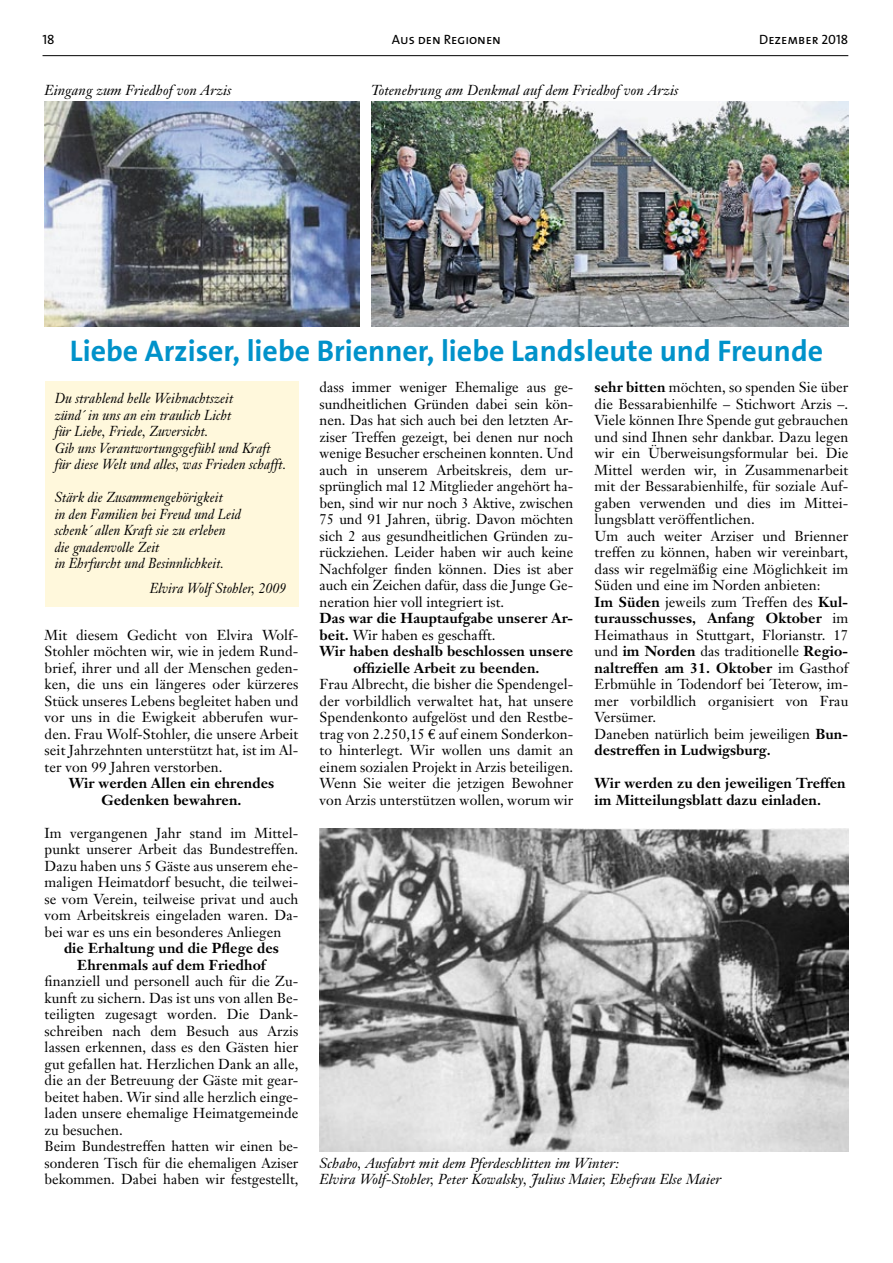
<style>
.page{position:relative;width:893px;height:1263px;background:#fff}
.page>*{position:absolute;margin:0;border:0;box-sizing:border-box;transform-origin:0 0}
.t1{font:700 30px "The Sans B7";color:#0092ca}
.t2{font:14.25px/16.5px "Janson Text";letter-spacing:.005em;color:#000;text-align:justify}
.t3{font:italic 14.25px/16.5px "Janson Text";letter-spacing:.005em;color:#000;scale:.93 1}
.t4{font:700 14.25px/16.5px "Janson Text";letter-spacing:.005em;color:#000;text-align:center}
.t5{font:italic 14.25px/16.5px "Janson Text";letter-spacing:.005em;color:#000}
.t6{font:13.5px "The Sans Caps";color:#000}
.s1{font-weight:700}
.s2{font-family:"Euro Serif"}
</style>
<div class="page">
<hr style="left:43px;top:55px;width:805px;height:1px;background:#000">
<img style="left:45px;top:102px;width:314px;height:224px">
<img style="left:371px;top:102px;width:477px;height:224px">
<img style="left:320px;top:828px;width:528px;height:323px">
<div style="left:45px;top:382px;width:253px;height:225px;background:#fff8dc"></div>
<p class="t6" style="left:43px;top:28px;width:14px">18</p>
<p class="t6" style="left:392px;top:28px;width:111px">Aus den Regionen</p>
<p class="t6" style="left:759px;top:28px;width:91px">Dezember 2018</p>
<p class="t5" style="left:45px;top:82px;width:188px">Eingang zum Friedhof von Arzis</p>
<p class="t5" style="left:371px;top:82px;width:309px">Totenehrung am Denkmal auf dem Friedhof von Arzis</p>
<h1 class="t1" style="left:70px;top:335px;width:755px">Liebe Arziser, liebe Brienner, liebe Landsleute und Freunde</h1>
<p class="t3" style="left:55px;top:390px;width:250px">Du strahlend helle Weihnachtszeit<br>zünd´ in uns an ein traulich Licht<br>für Liebe, Friede, Zuversicht.<br>Gib uns Verantwortungsgefühl und Kraft für diese Welt und alles, was Frieden schafft.</p>
<p class="t3" style="left:55px;top:489px;width:202px">Stärk die Zusammengehörigkeit<br>in den Familien bei Freud und Leid schenk´ allen Kraft sie zu erleben die gnadenvolle Zeit<br>in Ehrfurcht und Besinnlichkeit.</p>
<p class="t3" style="left:150px;top:580px;width:148px">Elvira Wolf Stohler, 2009</p>
<p class="t2" style="left:45px;top:626px;width:255px">Mit diesem Gedicht von Elvira Wolf-Stohler möchten wir, wie in jedem Rund&shy;brief, ihrer und all der Menschen geden&shy;ken, die uns ein längeres oder kürzeres Stück unseres Lebens begleitet haben und vor uns in die Ewigkeit abberufen wur&shy;den. Frau Wolf-Stohler, die unsere Arbeit seit Jahrzehnten unterstützt hat, ist im Al&shy;ter von 99 Jahren verstorben.</p>
<p class="t4" style="left:69px;top:775px;width:207px">Wir werden Allen ein ehrendes<br>Gedenken bewahren.</p>
<p class="t2" style="left:45px;top:824px;width:255px">Im vergangenen Jahr stand im Mittel&shy;punkt unserer Arbeit das Bundestreffen.<br>Dazu haben uns 5 Gäste aus unserem ehe&shy;maligen Heimatdorf besucht, die teilwei&shy;se vom Verein, teilweise privat und auch vom Arbeitskreis eingeladen waren. Da&shy;bei war es uns ein besonderes Anliegen</p>
<p class="t4" style="left:64px;top:940px;width:216px">die Erhaltung und die Pflege des<br>Ehrenmals auf dem Friedhof</p>
<p class="t2" style="left:45px;top:973px;width:255px;text-align:left">finanziell und personell auch für die Zu&shy;kunft zu sichern. Das ist uns von allen Be&shy;teiligten zugesagt worden. Die Dank&shy;schreiben nach dem Besuch aus Arzis lassen erkennen, dass es den Gästen hier gut gefallen hat. Herzlichen Dank an alle, die an der Betreuung der Gäste mit gear&shy;beitet haben. Wir sind alle herzlich einge&shy;laden unsere ehemalige Heimatgemeinde zu besuchen.<br>Beim Bundestreffen hatten wir einen be&shy;sonderen Tisch für die ehemaligen Aziser bekommen. Dabei haben wir festgestellt,</p>
<p class="t2" style="left:320px;top:379px;width:255px">dass immer weniger Ehemalige aus ge&shy;sundheitlichen Gründen dabei sein kön&shy;nen. Das hat sich auch bei den letzten Ar&shy;ziser Treffen gezeigt, bei denen nur noch wenige Besucher erscheinen konnten. Und auch in unserem Arbeitskreis, dem ur&shy;sprünglich mal 12 Mitglieder angehört ha&shy;ben, sind wir nur noch 3 Aktive, zwischen 75 und 91 Jahren, übrig. Davon möchten sich 2 aus gesundheitlichen Gründen zu&shy;rückziehen. Leider haben wir auch keine Nachfolger finden können. Dies ist aber auch ein Zeichen dafür, dass die Junge Ge&shy;neration hier voll integriert ist.</p>
<p class="t4" style="left:320px;top:610px;width:255px">Das war die Hauptaufgabe unserer Ar-</p>
<p class="t2" style="left:320px;top:626px;width:177px"><span class="s1">beit.</span> Wir haben es geschafft.</p>
<p class="t4" style="left:320px;top:643px;width:255px">Wir haben deshalb beschlossen unsere</p>
<p class="t4" style="left:353px;top:659px;width:188px">offizielle Arbeit zu beenden.</p>
<p class="t2" style="left:320px;top:676px;width:255px">Frau Albrecht, die bisher die Spendengel&shy;der vorbildlich verwaltet hat, hat unsere Spendenkonto aufgelöst und den Restbe&shy;trag von 2.250,15 <span class="s2">€</span> auf einem Sonderkon&shy;to hinterlegt. Wir wollen uns damit an einem sozialen Projekt in Arzis beteiligen.<br>Wenn Sie weiter die jetzigen Bewohner von Arzis unterstützen wollen, worum wir</p>
<p class="t2" style="left:595px;top:379px;width:255px;text-align:left"><span class="s1">sehr bitten</span> möchten, so spenden Sie über die Bessarabienhilfe – Stichwort Arzis –.<br>Viele können Ihre Spende gut gebrauchen und sind Ihnen sehr dankbar. Dazu legen wir ein Überweisungsformular bei. Die Mittel werden wir, in Zusammenarbeit mit der Bessarabienhilfe, für soziale Auf&shy;gaben verwenden und dies im Mittei&shy;lungsblatt veröffentlichen.<br>Um auch weiter Arziser und Brienner treffen zu können, haben wir vereinbart, dass wir regelmäßig eine Möglichkeit im Süden und eine im Norden anbieten:<br><span class="s1">Im Süden</span> jeweils zum Treffen des <span class="s1">Kul&shy;turausschusses, Anfang Oktober</span> im Heimathaus in Stuttgart, Florianstr. 17 und <span class="s1">im Norden</span> das traditionelle <span class="s1">Regio&shy;naltreffen am 31. Oktober</span> im Gasthof Erbmühle in Todendorf bei Teterow, im&shy;mer vorbildlich organisiert von Frau Versümer.<br>Daneben natürlich beim jeweiligen <span class="s1">Bun&shy;destreffen in Ludwigsburg.</span></p>
<p class="t4" style="left:595px;top:775px;width:253px;text-align:left">Wir werden zu den jeweiligen Treffen im Mitteilungsblatt dazu einladen.</p>
<p class="t5" style="left:320px;top:1155px;width:403px">Schabo, Ausfahrt mit dem Pferdeschlitten im Winter:<br>Elvira Wolf-Stohler, Peter Kowalsky, Julius Maier, Ehefrau Else Maier</p>
</div>
